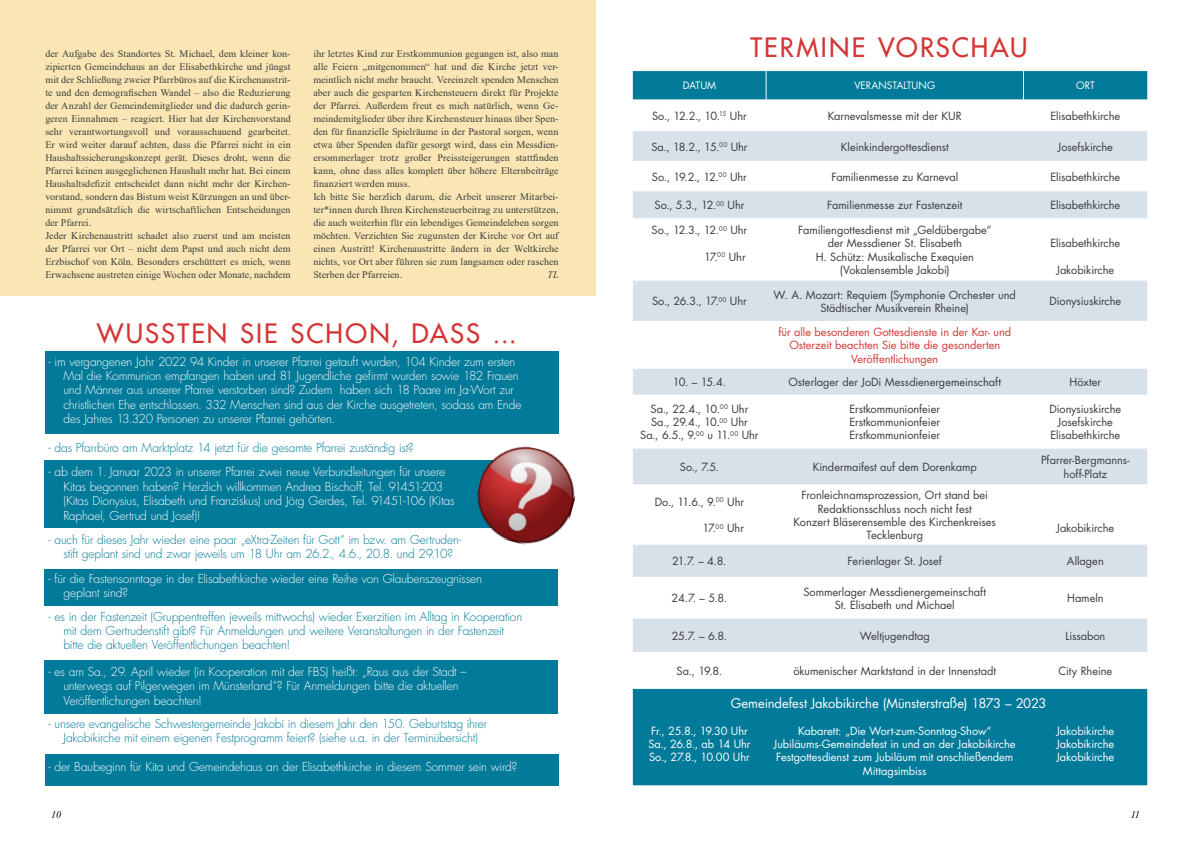
<style>
.page{position:relative;width:1191px;height:842px;background:#fff}
.page>*{position:absolute;margin:0;border:0;box-sizing:border-box;transform-origin:0 0}
.t1{font:500 26px "Futura Std";letter-spacing:.08em;color:#d43535}
.t2{font:13px "Futura Std";letter-spacing:-.01em;color:#fff}
.t3{font:300 12px/14.4px "Futura Std";letter-spacing:-.015em;color:#fff}
.t4{font:300 12px/14.4px "Futura Std";letter-spacing:-.015em;color:#027a99;text-align:center}
.t5{font:11px/13.2px "Futura Std";letter-spacing:-.005em;color:#3c3c3b;text-align:center}
.t6{font:11px/13.2px "Futura Std";letter-spacing:-.005em;color:#fff}
.t7{font:11px/13.2px "Futura Std";color:#d43636;text-align:center}
.t8{font:10px/13px "Times New Roman";letter-spacing:.005em;color:#3c3c3b}
.t9{font:10px "Futura Std";color:#fff}
.t10{font:italic 10px "Times New Roman";color:#000}
.t11{font:italic 10px "Times New Roman";color:#3c3c3b}
</style>
<div class="page">
<div style="left:0;top:0;width:595px;height:296px;background:#f9e6b4"></div>
<div style="left:45px;top:351px;width:513px;height:82px;background:#027a99"></div>
<div style="left:45px;top:754px;width:513px;height:31px;background:#027a99"></div>
<div style="left:45px;top:660px;width:513px;height:53px;background:#027a99"></div>
<div style="left:45px;top:569px;width:513px;height:37px;background:#027a99"></div>
<div style="left:44px;top:460px;width:513px;height:68px;background:#027a99"></div>
<img style="left:476px;top:446px;width:100px;height:99px">
<svg style="left:633px;top:131px;width:514px;height:521px"></svg>
<div style="left:633px;top:689px;width:514px;height:96px;background:#027a99"></div>
<div style="left:633px;top:71px;width:514px;height:28px;background:#027a99"></div>
<p class="t8" style="left:45px;top:47px;width:247px">der Aufgabe des Standortes St. Michael, dem kleiner kon-</p>
<p class="t8" style="left:45px;top:60px;width:247px">zipierten Gemeindehaus an der Elisabethkirche und jüngst mit der Schließung zweier Pfarrbüros auf die Kirchenaustrit&shy;te und den demografischen Wandel – also die Reduzierung der Anzahl der Gemeindemitglieder und die dadurch gerin&shy;geren Einnahmen – reagiert. Hier hat der Kirchenvorstand sehr verantwortungsvoll und vorausschauend gearbeitet.<br>Er wird weiter darauf achten, dass die Pfarrei nicht in ein Haushaltssicherungskonzept gerät. Dieses droht, wenn die Pfarrei keinen ausgeglichenen Haushalt mehr hat. Bei einem Haushaltsdefizit entscheidet dann nicht mehr der Kirchen&shy;vorstand, sondern das Bistum weist Kürzungen an und über&shy;nimmt grundsätzlich die wirtschaftlichen Entscheidungen der Pfarrei.<br>Jeder Kirchenaustritt schadet also zuerst und am meisten der Pfarrei vor Ort – nicht dem Papst und auch nicht dem Erzbischof von Köln. Besonders erschüttert es mich, wenn Erwachsene austreten einige Wochen oder Monate, nachdem</p>
<p class="t8" style="left:313px;top:47px;width:247px">ihr letztes Kind zur Erstkommunion gegangen ist, also man alle Feiern „mitgenommen“ hat und die Kirche jetzt ver&shy;meintlich nicht mehr braucht. Vereinzelt spenden Menschen aber auch die gesparten Kirchensteuern direkt für Projekte der Pfarrei. Außerdem freut es mich natürlich, wenn Ge&shy;meindemitglieder über ihre Kirchensteuer hinaus über Spen&shy;den für finanzielle Spielräume in der Pastoral sorgen, wenn etwa über Spenden dafür gesorgt wird, dass ein Messdien&shy;ersommerlager trotz großer Preissteigerungen stattfinden kann, ohne dass alles komplett über höhere Elternbeiträge finanziert werden muss.<br>Ich bitte Sie herzlich darum, die Arbeit unserer Mitarbei&shy;ter*innen durch Ihren Kirchensteuerbeitrag zu unterstützen, die auch weiterhin für ein lebendiges Gemeindeleben sorgen möchten. Verzichten Sie zugunsten der Kirche vor Ort auf einen Austritt! Kirchenaustritte ändern in der Weltkirche nichts, vor Ort aber führen sie zum langsamen oder raschen Sterben der Pfarreien.</p>
<p class="t11" style="left:547px;top:267px;width:13px">TL</p>
<h1 class="t1" style="left:97px;top:317px;width:421px">WUSSTEN SIE SCHON, DASS ...</h1>
<p class="t3" style="left:63px;top:354px;width:459px;text-indent:-15px">- im vergangenen Jahr 2022 94 Kinder in unserer Pfarrei getauft wurden, 104 Kinder zum ersten Mal die Kommunion empfangen haben und 81 Jugendliche gefirmt wurden sowie 182 Frauen und Männer aus unserer Pfarrei verstorben sind? Zudem haben sich 18 Paare im Ja-Wort zur christlichen Ehe entschlossen. 332 Menschen sind aus der Kirche ausgetreten, sodass am Ende des Jahres 13.320 Personen zu unserer Pfarrei gehörten.</p>
<p class="t4" style="left:49px;top:441px;width:367px">- das Pfarrbüro am Marktplatz 14 jetzt für die gesamte Pfarrei zuständig ist?</p>
<p class="t3" style="left:63px;top:465px;width:392px;text-indent:-15px">- ab dem 1. Januar 2023 in unserer Pfarrei zwei neue Verbundleitungen für unsere Kitas begonnen haben? Herzlich willkommen Andrea Bischoff, Tel. 91451-203 (Kitas Dionysius, Elisabeth und Franziskus) und Jörg Gerdes, Tel. 91451-106 (Kitas Raphael, Gertrud und Josef)!</p>
<p class="t4" style="left:49px;top:533px;width:414px">- auch für dieses Jahr wieder eine paar „eXtra-Zeiten für Gott“ im bzw. am Gertruden&shy;stift geplant sind und zwar jeweils um 18 Uhr am 26.2., 4.6., 20.8. und 29.10?</p>
<p class="t3" style="left:63px;top:572px;width:420px;text-indent:-15px">- für die Fastensonntage in der Elisabethkirche wieder eine Reihe von Glaubenszeugnissen geplant sind?</p>
<p class="t4" style="left:63px;top:609px;width:460px;text-align:left;text-indent:-15px">- es in der Fastenzeit (Gruppentreffen jeweils mittwochs) wieder Exerzitien im Alltag in Kooperation mit dem Gertrudenstift gibt? Für Anmeldungen und weitere Veranstaltungen in der Fastenzeit bitte die aktuellen Veröffentlichungen beachten!</p>
<p class="t3" style="left:63px;top:665px;width:404px;text-indent:-15px">- es am Sa., 29. April wieder (in Kooperation mit der FBS) heißt: „Raus aus der Stadt – unterwegs auf Pilgerwegen im Münsterland“? Für Anmeldungen bitte die aktuellen<br>Veröffentlichungen beachten!</p>
<p class="t4" style="left:49px;top:717px;width:440px">- unsere evangelische Schwestergemeinde Jakobi in diesem Jahr den 150. Geburtstag ihrer<br>Jakobikirche mit einem eigenen Festprogramm feiert? (siehe u.a. in der Terminübersicht)</p>
<p class="t3" style="left:49px;top:760px;width:470px">- der Baubeginn für Kita und Gemeindehaus an der Elisabethkirche in diesem Sommer sein wird?</p>
<h1 class="t1" style="left:750px;top:31px;width:279px">TERMINE VORSCHAU</h1>
<p class="t9" style="left:682px;top:79px;width:35px">DATUM</p>
<p class="t9" style="left:854px;top:79px;width:82px">VERANSTALTUNG</p>
<p class="t9" style="left:1076px;top:79px;width:20px">ORT</p>
<p class="t5" style="left:652px;top:109px;width:96px">So., 12.2., 10.<sup>15</sup> Uhr</p>
<p class="t5" style="left:828px;top:109px;width:135px">Karnevalsmesse mit der KUR</p>
<p class="t5" style="left:1050px;top:109px;width:71px">Elisabethkirche</p>
<p class="t5" style="left:651px;top:140px;width:98px">Sa., 18.2., 15.<sup>00</sup> Uhr</p>
<p class="t5" style="left:841px;top:140px;width:109px">Kleinkindergottesdienst</p>
<p class="t5" style="left:1057px;top:140px;width:57px">Josefskirche</p>
<p class="t5" style="left:652px;top:170px;width:96px">So., 19.2., 12.<sup>00</sup> Uhr</p>
<p class="t5" style="left:831px;top:170px;width:128px">Familienmesse zu Karneval</p>
<p class="t5" style="left:1050px;top:170px;width:71px">Elisabethkirche</p>
<p class="t5" style="left:654px;top:199px;width:91px">So., 5.3., 12.<sup>00</sup> Uhr</p>
<p class="t5" style="left:827px;top:199px;width:137px">Familienmesse zur Fastenzeit</p>
<p class="t5" style="left:1050px;top:199px;width:71px">Elisabethkirche</p>
<p class="t5" style="left:651px;top:224px;width:97px">So., 12.3., 12.<sup>00</sup> Uhr</p>
<p class="t5" style="left:704px;top:250px;width:43px">17.<sup>00</sup> Uhr</p>
<p class="t5" style="left:798px;top:224px;width:195px">Familiengottesdienst mit „Geldübergabe“ der Messdiener St. Elisabeth<br>H. Schütz: Musikalische Exequien (Vokalensemble Jakobi)</p>
<p class="t5" style="left:1050px;top:237px;width:71px">Elisabethkirche</p>
<p class="t5" style="left:1056px;top:263px;width:59px">Jakobikirche</p>
<p class="t5" style="left:652px;top:295px;width:96px">So., 26.3., 17.<sup>00</sup> Uhr</p>
<p class="t5" style="left:773px;top:288px;width:244px">W. A. Mozart: Requiem (Symphonie Orchester und<br>Städtischer Musikverein Rheine)</p>
<p class="t5" style="left:1049px;top:295px;width:73px">Dionysiuskirche</p>
<p class="t7" style="left:778px;top:326px;width:234px">für alle besonderen Gottesdienste in der Kar- und<br>Osterzeit beachten Sie bitte die gesonderten<br>Veröffentlichungen</p>
<p class="t5" style="left:673px;top:376px;width:55px">10. – 15.4.</p>
<p class="t5" style="left:788px;top:376px;width:214px">Osterlager der JoDi Messdienergemeinschaft</p>
<p class="t5" style="left:1069px;top:376px;width:33px">Höxter</p>
<p class="t5" style="left:640px;top:402px;width:120px">Sa., 22.4., 10.<sup>00</sup> Uhr<br>Sa., 29.4., 10.<sup>00</sup> Uhr<br>Sa., 6.5., 9.<sup>00</sup> u 11.<sup>00</sup> Uhr</p>
<p class="t5" style="left:849px;top:402px;width:92px;text-align:justify">Erstkommunionfeier Erstkommunionfeier Erstkommunionfeier</p>
<p class="t5" style="left:1049px;top:402px;width:73px">Dionysiuskirche<br>Josefskirche<br>Elisabethkirche</p>
<p class="t5" style="left:680px;top:460px;width:41px">So., 7.5.</p>
<p class="t5" style="left:813px;top:460px;width:165px">Kindermaifest auf dem Dorenkamp</p>
<p class="t5" style="left:1041px;top:454px;width:90px">Pfarrer-Bergmanns&shy;hoff-Platz</p>
<p class="t5" style="left:655px;top:495px;width:91px">Do., 11.6., 9.<sup>00</sup> Uhr</p>
<p class="t5" style="left:702px;top:522px;width:43px">17.<sup>00</sup> Uhr</p>
<p class="t5" style="left:793px;top:489px;width:204px">Fronleichnamsprozession, Ort stand bei Redaktionsschluss noch nicht fest<br>Konzert Bläserensemble des Kirchenkreises Tecklenburg</p>
<p class="t5" style="left:1056px;top:522px;width:59px">Jakobikirche</p>
<p class="t5" style="left:672px;top:555px;width:56px">21.7. – 4.8.</p>
<p class="t5" style="left:847px;top:555px;width:96px">Ferienlager St. Josef</p>
<p class="t5" style="left:1067px;top:555px;width:38px">Allagen</p>
<p class="t5" style="left:671px;top:592px;width:57px">24.7. – 5.8.</p>
<p class="t5" style="left:803px;top:585px;width:184px">Sommerlager Messdienergemeinschaft<br>St. Elisabeth und Michael</p>
<p class="t5" style="left:1067px;top:592px;width:38px">Hameln</p>
<p class="t5" style="left:671px;top:629px;width:57px">25.7. – 6.8.</p>
<p class="t5" style="left:859px;top:629px;width:72px">Weltjugendtag</p>
<p class="t5" style="left:1065px;top:629px;width:42px">Lissabon</p>
<p class="t5" style="left:676px;top:664px;width:47px">Sa., 19.8.</p>
<p class="t5" style="left:793px;top:664px;width:204px">ökumenischer Marktstand in der Innenstadt</p>
<p class="t5" style="left:1058px;top:664px;width:55px">City Rheine</p>
<h2 class="t2" style="left:731px;top:695px;width:317px">Gemeindefest Jakobikirche (Münsterstraße) 1873 – 2023</h2>
<p class="t6" style="left:648px;top:724px;width:104px">Fr., 25.8., 19.30 Uhr<br>Sa., 26.8., ab 14 Uhr<br>So., 27.8., 10.00 Uhr</p>
<p class="t6" style="left:774px;top:724px;width:243px;text-align:center">Kabarett: „Die Wort-zum-Sonntag-Show“ Jubiläums-Gemeindefest in und an der Jakobikirche Festgottesdienst zum Jubiläum mit anschließendem Mittagsimbiss</p>
<p class="t6" style="left:1056px;top:724px;width:59px;text-align:justify">Jakobikirche Jakobikirche Jakobikirche</p>
<p class="t10" style="left:51px;top:807px;width:11px">10</p>
<p class="t10" style="left:1130px;top:807px;width:11px">11</p>
</div>
